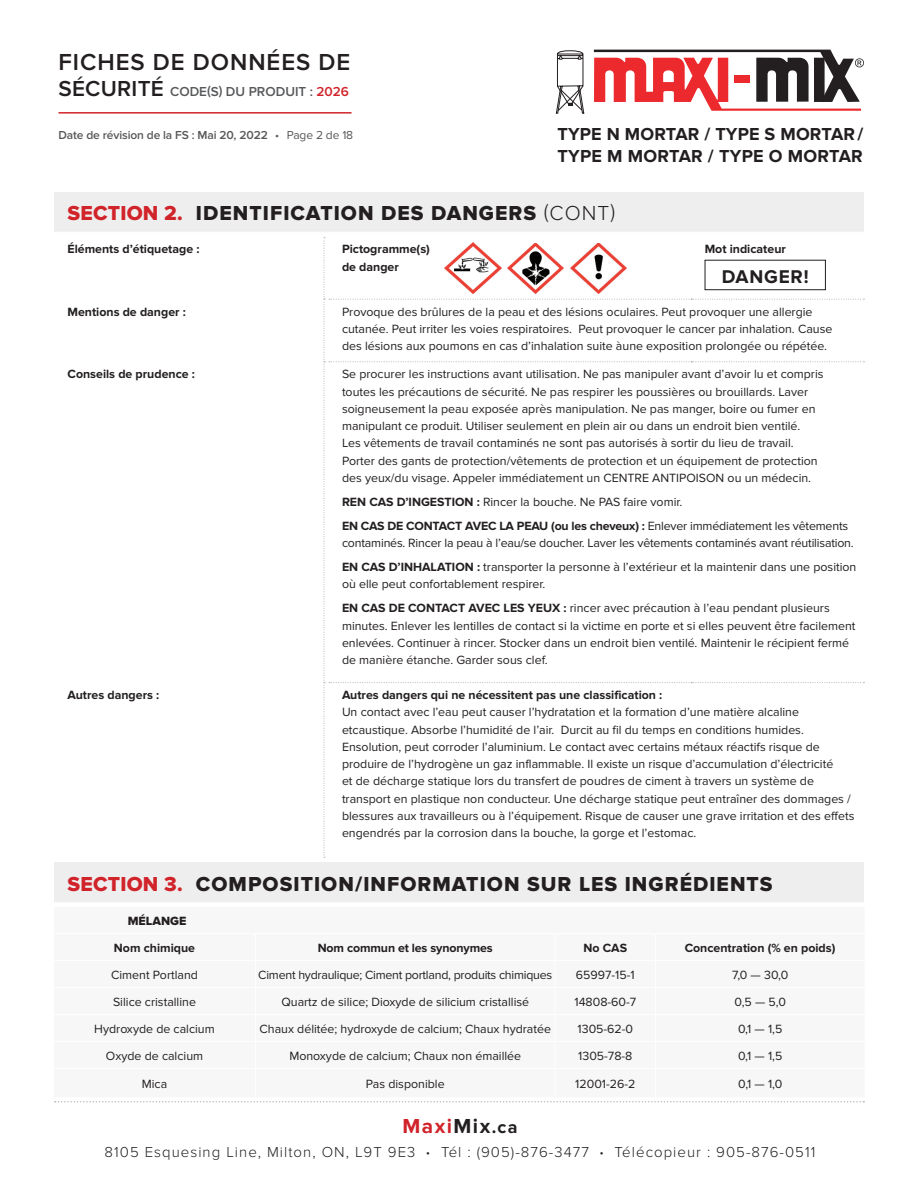
<style>
.page{position:relative;width:918px;height:1188px;background:#fff}
.page>*{position:absolute;margin:0;border:0;box-sizing:border-box;transform-origin:0 0}
.t1{font:600 24px "Proxima Nova";letter-spacing:.04em;color:#231f20}
.t2{font:21px "Proxima Nova Extrabld";letter-spacing:.05em;color:#231f20}
.t3{font:700 21px "Proxima Nova";letter-spacing:.07em;color:#d1232a}
.t4{font:700 19.2px "Proxima Nova";letter-spacing:.04em;color:#231f20}
.t5{font:700 18px/21.6px "Proxima Nova";letter-spacing:.01em;color:#231f20}
.t6{font:300 15px "Proxima Nova";letter-spacing:.07em;color:#231f20}
.t7{font:600 13.5px "Proxima Nova";color:#57585a}
.t8{font:12.3px/17.2px "Proxima Nova";color:#231f20}
.t9{font:700 12.3px/17.2px "Proxima Nova";color:#231f20}
.t10{font:12.3px "Proxima Nova";letter-spacing:-.02em;color:#231f20}
.t11{font:12.3px "Proxima Nova Extrabld";color:#231f20}
.t12{font:600 12px "Proxima Nova";letter-spacing:-.01em;color:#57585a}
.s1{font-size:22.5px;color:#231f20}
.s2{color:#d1232a}
.s3{font-weight:900}
.s4{font-weight:400}
.s5{font-family:"Proxima Nova";font-weight:300}
.s6{font-weight:700}
.s7{color:#231f20}
.s8{font-size:18px;color:#231f20}
.s9{font-family:"Ba Ross Sans";font-weight:700}
</style>
<div class="page">
<div style="left:54px;top:192px;width:810px;height:40px;background:#eeeeef"></div>
<svg style="left:323px;top:237px;width:541px;height:621px"></svg>
<div style="left:705px;top:260px;width:121px;height:30px;border:1px solid #231f20"></div>
<div style="left:54px;top:862px;width:810px;height:41px;background:#eeeeef"></div>
<hr style="left:54px;top:902px;width:270px;height:1px;background:#fff">
<hr style="left:324px;top:902px;width:540px;height:1px;background:#fff">
<img style="left:445px;top:243px;width:56px;height:51px">
<img style="left:508px;top:243px;width:56px;height:51px">
<img style="left:570px;top:243px;width:57px;height:50px">
<svg style="left:594px;top:50px;width:270px;height:61px"></svg>
<svg style="left:556px;top:50px;width:29px;height:64px"></svg>
<hr style="left:58px;top:112px;width:294px;height:2px;background:#d1232a">
<h1 class="t1" style="left:58px;top:48px;width:293px">FICHES DE DONNÉES DE</h1>
<p class="t7" style="left:59px;top:83px;width:292px"><span class="s1">SÉCURITÉ</span> CODE(S) DU PRODUIT : <span class="s2">2026</span></p>
<p class="t12" style="left:58px;top:128px;width:296px">Date de révision de la FS : Mai 20, 2022 <span class="s3">∙</span> <span class="s4">Page 2 de 18</span></p>
<h3 class="t5" style="left:557px;top:124px;width:308px">TYPE N MORTAR / TYPE S MORTAR /<br>TYPE M MORTAR / TYPE O MORTAR</h3>
<h2 class="t2" style="left:68px;top:201px;width:549px"><span class="s2">SECTION 2.</span> IDENTIFICATION DES DANGERS <span class="s5">(CONT)</span></h2>
<p class="t9" style="left:68px;top:241px;width:134px">Éléments d’étiquetage :</p>
<p class="t9" style="left:342px;top:241px;width:89px">Pictogramme(s) de danger</p>
<p class="t9" style="left:705px;top:241px;width:83px">Mot indicateur</p>
<h3 class="t4" style="left:722px;top:265px;width:88px">DANGER!</h3>
<p class="t9" style="left:68px;top:303px;width:120px">Mentions de danger :</p>
<p class="t8" style="left:342px;top:303px;width:492px">Provoque des brûlures de la peau et des lésions oculaires. Peut provoquer une allergie cutanée. Peut irriter les voies respiratoires. Peut provoquer le cancer par inhalation. Cause des lésions aux poumons en cas d’inhalation suite àune exposition prolongée ou répétée.</p>
<p class="t9" style="left:68px;top:366px;width:129px">Conseils de prudence :</p>
<p class="t8" style="left:342px;top:366px;width:483px">Se procurer les instructions avant utilisation. Ne pas manipuler avant d’avoir lu et compris toutes les précautions de sécurité. Ne pas respirer les poussières ou brouillards. Laver soigneusement la peau exposée après manipulation. Ne pas manger, boire ou fumer en manipulant ce produit. Utiliser seulement en plein air ou dans un endroit bien ventilé.<br>Les vêtements de travail contaminés ne sont pas autorisés à sortir du lieu de travail.<br>Porter des gants de protection/vêtements de protection et un équipement de protection des yeux/du visage. Appeler immédiatement un CENTRE ANTIPOISON ou un médecin.</p>
<p class="t8" style="left:342px;top:490px;width:508px;line-height:24px"><span class="s6">REN CAS D’INGESTION :</span> Rincer la bouche. Ne PAS faire vomir.<br><span class="s6">EN CAS DE CONTACT AVEC LA PEAU (ou les cheveux) :</span> Enlever immédiatement les vêtements</p>
<p class="t8" style="left:342px;top:531px;width:516px;line-height:24px">contaminés. Rincer la peau à l’eau/se doucher. Laver les vêtements contaminés avant réutilisation.<br><span class="s6">EN CAS D’INHALATION :</span> transporter la personne à l’extérieur et la maintenir dans une position</p>
<p class="t8" style="left:342px;top:572px;width:489px;line-height:24px">où elle peut confortablement respirer.<br><span class="s6">EN CAS DE CONTACT AVEC LES YEUX :</span> rincer avec précaution à l’eau pendant plusieurs</p>
<p class="t8" style="left:342px;top:617px;width:515px">minutes. Enlever les lentilles de contact si la victime en porte et si elles peuvent être facilement enlevées. Continuer à rincer. Stocker dans un endroit bien ventilé. Maintenir le récipient fermé de manière étanche. Garder sous clef.</p>
<p class="t9" style="left:68px;top:687px;width:93px">Autres dangers :</p>
<p class="t9" style="left:342px;top:687px;width:322px">Autres dangers qui ne nécessitent pas une classification :</p>
<p class="t8" style="left:342px;top:704px;width:514px">Un contact avec l’eau peut causer l’hydratation et la formation d’une matière alcaline etcaustique. Absorbe l’humidité de l’air. Durcit au fil du temps en conditions humides.<br>Ensolution, peut corroder l’aluminium. Le contact avec certains métaux réactifs risque de produire de l’hydrogène un gaz inflammable. Il existe un risque d’accumulation d’électricité<br>et de décharge statique lors du transfert de poudres de ciment à travers un système de transport en plastique non conducteur. Une décharge statique peut entraîner des dommages / blessures aux travailleurs ou à l’équipement. Risque de causer une grave irritation et des effets engendrés par la corrosion dans la bouche, la gorge et l’estomac.</p>
<h2 class="t2" style="left:68px;top:872px;width:707px"><span class="s2">SECTION 3.</span> COMPOSITION/INFORMATION SUR LES INGRÉDIENTS</h2>
<p class="t11" style="left:128px;top:914px;width:60px">MÉLANGE</p>
<p class="t9" style="left:114px;top:940px;width:83px">Nom chimique</p>
<p class="t9" style="left:318px;top:940px;width:177px">Nom commun et les synonymes</p>
<p class="t9" style="left:584px;top:940px;width:45px">No CAS</p>
<p class="t9" style="left:685px;top:940px;width:152px">Concentration (% en poids)</p>
<p class="t8" style="left:111px;top:966px;width:88px">Ciment Portland</p>
<p class="t10" style="left:258px;top:968px;width:295px">Ciment hydraulique; Ciment portland, produits chimiques</p>
<p class="t8" style="left:576px;top:966px;width:60px">65997-15-1</p>
<p class="t8" style="left:732px;top:966px;width:58px">7,0 — 30,0</p>
<p class="t8" style="left:113px;top:993px;width:84px">Silice cristalline</p>
<p class="t8" style="left:281px;top:993px;width:249px">Quartz de silice; Dioxyde de silicium cristallisé</p>
<p class="t8" style="left:574px;top:993px;width:63px">14808-60-7</p>
<p class="t8" style="left:735px;top:993px;width:53px">0,5 — 5,0</p>
<p class="t8" style="left:94px;top:1020px;width:122px">Hydroxyde de calcium</p>
<p class="t8" style="left:260px;top:1020px;width:293px">Chaux délitée; hydroxyde de calcium; Chaux hydratée</p>
<p class="t8" style="left:578px;top:1020px;width:57px">1305-62-0</p>
<p class="t8" style="left:738px;top:1020px;width:46px">0,1 — 1,5</p>
<p class="t8" style="left:106px;top:1047px;width:99px">Oxyde de calcium</p>
<p class="t8" style="left:289px;top:1047px;width:233px">Monoxyde de calcium; Chaux non émaillée</p>
<p class="t8" style="left:578px;top:1047px;width:56px">1305-78-8</p>
<p class="t8" style="left:738px;top:1047px;width:46px">0,1 — 1,5</p>
<p class="t8" style="left:142px;top:1076px;width:27px">Mica</p>
<p class="t8" style="left:366px;top:1076px;width:80px">Pas disponible</p>
<p class="t8" style="left:575px;top:1076px;width:62px">12001-26-2</p>
<p class="t8" style="left:738px;top:1076px;width:46px">0,1 — 1,0</p>
<h2 class="t3" style="left:402px;top:1114px;width:117px">Maxi<span class="s7">Mix</span><span class="s8">.ca</span></h2>
<p class="t6" style="left:105px;top:1143px;width:712px">8105 Esquesing Line, Milton, ON, L9T 9E3 <span class="s9">∙</span> Tél : (905)-876-3477 <span class="s9">∙</span> Télécopieur : 905-876-0511</p>
</div>
